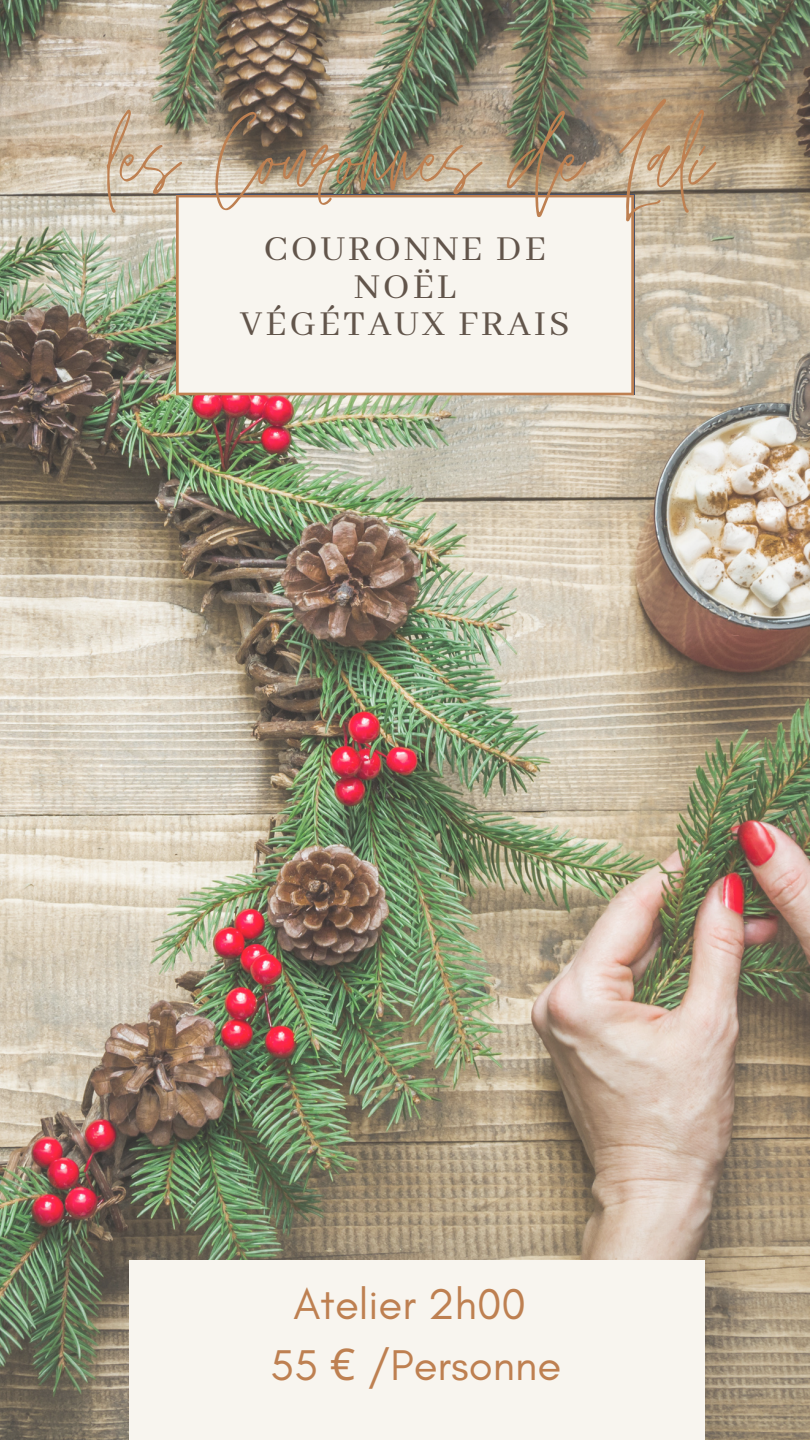
<style>
.page{position:relative;width:810px;height:1440px;background:#fff}
.page>*{position:absolute;margin:0;border:0;box-sizing:border-box;transform-origin:0 0}
.t1{font:146.9px "Jonathan";color:#be8051}
.t2{font:43.8px/60.8px "Glacial Indifference";color:#be8051;text-align:center}
.t3{font:39.2px/37.6px "Abhaya Libre";letter-spacing:.075em;color:#62554b;text-align:center}
.s1{font-family:"Noto Sans"}
</style>
<div class="page">
<img style="left:0;top:0;width:810px;height:1440px">
<div style="left:176px;top:195px;width:458px;height:200px;background:#f8f5ef"></div>
<div style="left:129px;top:1260px;width:576px;height:180px;background:#f8f5ef"></div>
<h1 class="t1" style="left:107px;top:77px;width:608px">les Couronnes de Lali</h1>
<p class="t3" style="left:240px;top:232px;width:331px">COURONNE DE<br>NOËL<br>VÉGÉTAUX FRAIS</p>
<p class="t2" style="left:270px;top:1274px;width:293px">Atelier 2h00<br>55 <span class="s1">€</span> /Personne</p>
</div>
